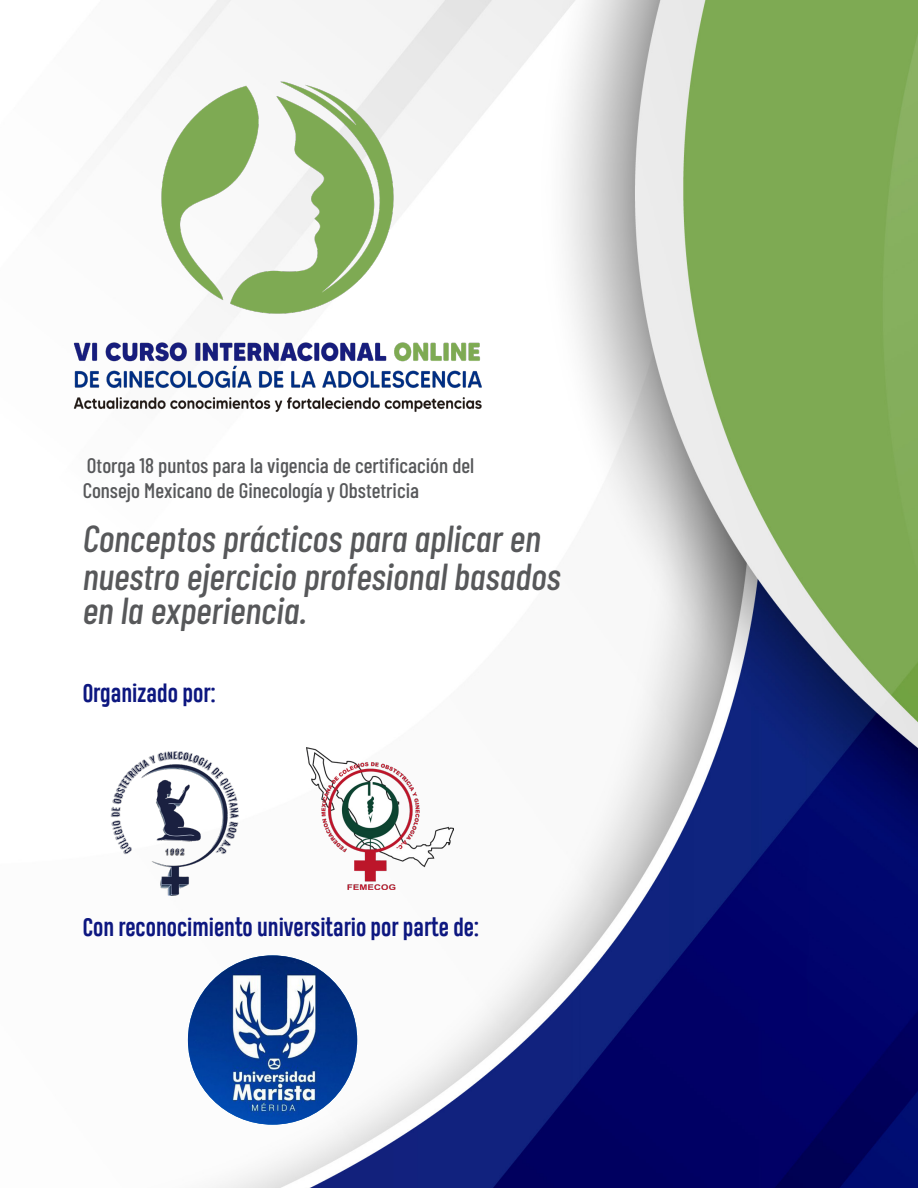
<style>
.page{position:relative;width:918px;height:1188px;background:#fff}
.page>*{position:absolute;margin:0;border:0;box-sizing:border-box;transform-origin:0 0}
.t1{font:italic 500 37.5px "Barlow Condensed";color:#57585a}
.t2{font:700 24.15px "Heading Pro Trial";color:#0d1780}
.t3{font:700 24px "Heading Pro Trial";color:#0d1780}
.t4{font:500 21px "Barlow Condensed";color:#57585a}
</style>
<div class="page">
<img style="left:110px;top:0;width:808px;height:1188px">
<img style="left:73px;top:0;width:493px;height:430px">
<img style="left:188px;top:955px;width:169px;height:170px;border-radius:85px">
<img style="left:111px;top:752px;width:127px;height:143px">
<img style="left:307px;top:748px;width:146px;height:142px">
<p class="t4" style="left:87px;top:450px;width:389px">Otorga 18 puntos para la vigencia de certificación del</p>
<p class="t4" style="left:83px;top:476px;width:338px">Consejo Mexicano de Ginecología y Obstetricia</p>
<p class="t1" style="left:83px;top:512px;width:460px">Conceptos prácticos para aplicar en</p>
<p class="t1" style="left:83px;top:549px;width:479px">nuestro ejercicio profesional basados</p>
<p class="t1" style="left:83px;top:584px;width:226px">en la experiencia.</p>
<p class="t2" style="left:83px;top:678px;width:134px">Organizado por:</p>
<p class="t3" style="left:83px;top:912px;width:398px">Con reconocimiento universitario por parte de:</p>
</div>
